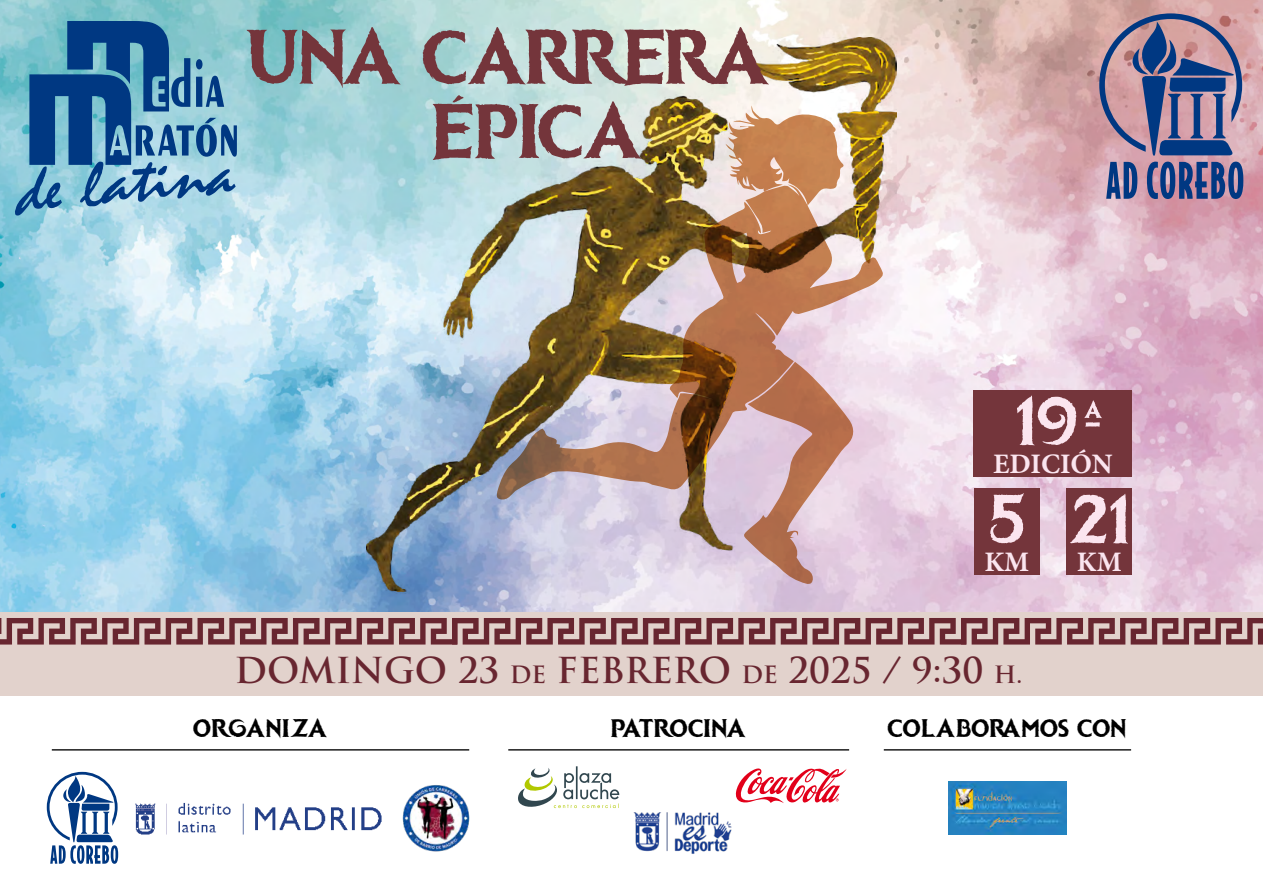
<style>
.page{position:relative;width:1263px;height:893px;background:#fff}
.page>*{position:absolute;margin:0;border:0;box-sizing:border-box;transform-origin:0 0}
.t1{font:700 77.25px/74.2px "Icekingdom";letter-spacing:.01em;color:#74353b}
.t2{font:700 69.15px "Icekingdom";color:#fbe5ef}
.t3{font:700 34.8px "Trajan Pro";color:#682630}
.t4{font:700 28.2px "Minion Pro";letter-spacing:-.005em;color:#fbe5ef}
.t5{font:700 25.5px "Icekingdom";letter-spacing:.04em;color:#000}
.t6{font:700 25.5px "Icekingdom";letter-spacing:.005em;color:#000}
.s1{font-size:23.25px}
</style>
<div class="page">
<img style="left:0;top:0;width:1263px;height:612px">
<img style="left:367px;top:37px;width:529px;height:556px">
<img style="left:496px;top:105px;width:387px;height:480px">
<svg style="left:1099px;top:13px;width:144px;height:186px;background:#847999"></svg>
<div style="left:974px;top:488px;width:66px;height:87px;background:#74353b"></div>
<div style="left:1066px;top:488px;width:66px;height:87px;background:#74353b"></div>
<div style="left:974px;top:390px;width:158px;height:87px;background:#74353b"></div>
<div style="left:0;top:612px;width:1263px;height:84px;background:#e2d2cc"></div>
<svg style="left:0;top:618px;width:1263px;height:27px"></svg>
<svg style="left:15px;top:21px;width:222px;height:195px;background:#5992b6"></svg>
<svg style="left:47px;top:772px;width:71px;height:92px"></svg>
<img style="left:399px;top:780px;width:75px;height:75px;border-radius:37px">
<img style="left:135px;top:802px;width:247px;height:33px">
<hr style="left:52px;top:749px;width:417px;height:2px;background:#1c1c1c">
<img style="left:633px;top:812px;width:99px;height:42px">
<svg style="left:518px;top:766px;width:101px;height:42px"></svg>
<svg style="left:735px;top:768px;width:112px;height:35px"></svg>
<hr style="left:508px;top:749px;width:341px;height:2px;background:#1c1c1c">
<img style="left:948px;top:781px;width:118px;height:54px">
<hr style="left:884px;top:749px;width:247px;height:2px;background:#1c1c1c">
<h1 class="t1" style="left:433px;top:14px;width:337px;text-indent:-186px">UNA CARRERA<br>ÉPICA</h1>
<h2 class="t2" style="left:1015px;top:373px;width:94px">19ª</h2>
<p class="t4" style="left:993px;top:444px;width:121px">EDICIÓN</p>
<h2 class="t2" style="left:988px;top:471px;width:143px">5 21</h2>
<p class="t4" style="left:984px;top:542px;width:46px">KM</p>
<p class="t4" style="left:1077px;top:542px;width:46px">KM</p>
<p class="t3" style="left:234px;top:649px;width:789px">DOMINGO 23 <span class="s1">DE</span> FEBRERO <span class="s1">DE</span> 2025 / 9:30 <span class="s1">H.</span></p>
<p class="t5" style="left:194px;top:710px;width:135px">ORGANIZA</p>
<p class="t6" style="left:611px;top:710px;width:136px">PATROCINA</p>
<p class="t5" style="left:888px;top:710px;width:240px">COLABORAMOS CON</p>
</div>
